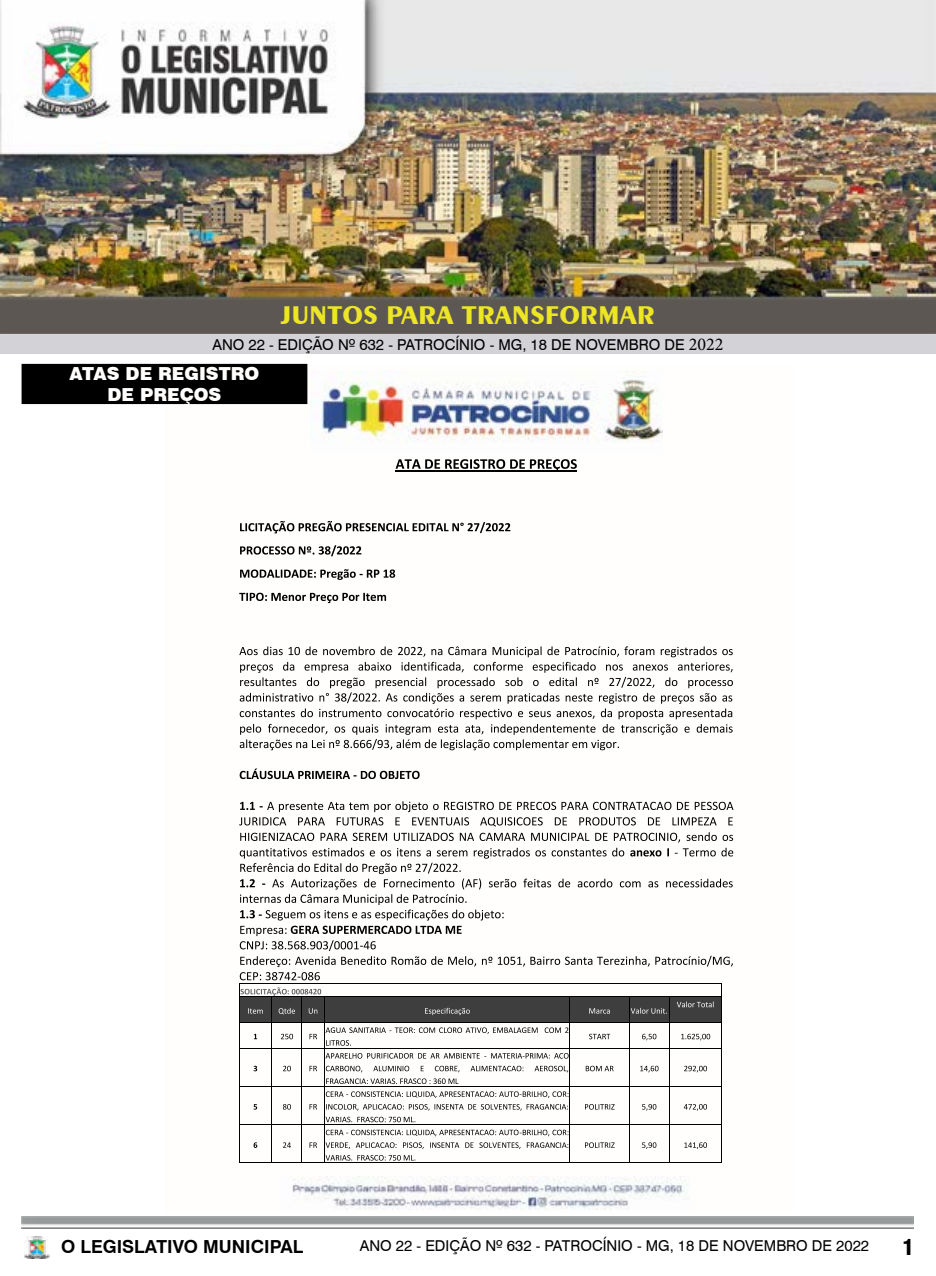
<style>
.page{position:relative;width:936px;height:1276px;background:#fff}
.page>*{position:absolute;margin:0;border:0;box-sizing:border-box;transform-origin:0 0}
.t1{font:700 27px "Exotic 350 BT";color:#ece625}
.t2{font:900 condensed 21px "Swiss 721 BT";color:#000}
.t3{font:900 18px/21.6px "Swiss 721 BT";color:#fffefd;text-align:center}
.t4{font:700 18px "Swiss 721 BT";color:#000}
.t5{font:15px "Swiss 721 BT";color:#000}
.s1{font-family:"Minion Pro";font-size:18px}
</style>
<div class="page">
<img style="left:25px;top:1236px;width:24px;height:22px">
<img style="left:0;top:0;width:935px;height:353px">
<div style="left:1px;top:300px;width:934px;height:33px;background:#5d5753"></div>
<div style="left:0;top:299px;width:935px;height:35px;border:2px solid #5e5853"></div>
<img style="left:310px;top:371px;width:352px;height:71px">
<img style="left:292px;top:1176px;width:397px;height:33px">
<svg style="left:395px;top:459px;width:182px;height:11px"></svg>
<hr style="left:395px;top:470px;width:182px;height:1px;background:#000">
<svg style="left:240px;top:521px;width:270px;height:12px"></svg>
<svg style="left:240px;top:545px;width:121px;height:11px"></svg>
<svg style="left:240px;top:569px;width:155px;height:11px"></svg>
<svg style="left:239px;top:593px;width:147px;height:10px"></svg>
<svg style="left:239px;top:646px;width:493px;height:104px"></svg>
<svg style="left:240px;top:768px;width:179px;height:11px"></svg>
<svg style="left:239px;top:801px;width:494px;height:25px"></svg>
<svg style="left:253px;top:1065px;width:4px;height:6px"></svg>
<svg style="left:283px;top:1065px;width:8px;height:6px"></svg>
<svg style="left:309px;top:1066px;width:8px;height:5px"></svg>
<svg style="left:326px;top:1065px;width:242px;height:7px"></svg>
<svg style="left:585px;top:1065px;width:28px;height:6px"></svg>
<svg style="left:640px;top:1065px;width:18px;height:7px"></svg>
<svg style="left:684px;top:1065px;width:23px;height:7px"></svg>
<svg style="left:239px;top:832px;width:494px;height:226px"></svg>
<hr style="left:239px;top:1048px;width:1px;height:38px;background:#000">
<hr style="left:272px;top:1048px;width:1px;height:38px;background:#000">
<hr style="left:302px;top:1048px;width:1px;height:38px;background:#000">
<hr style="left:324px;top:1048px;width:1px;height:38px;background:#000">
<hr style="left:569px;top:1048px;width:1px;height:38px;background:#000">
<hr style="left:629px;top:1048px;width:1px;height:38px;background:#000">
<hr style="left:669px;top:1048px;width:1px;height:38px;background:#000">
<hr style="left:721px;top:1048px;width:1px;height:38px;background:#000">
<svg style="left:254px;top:1104px;width:3px;height:5px"></svg>
<svg style="left:283px;top:1104px;width:8px;height:5px"></svg>
<svg style="left:309px;top:1104px;width:8px;height:5px"></svg>
<svg style="left:326px;top:1104px;width:242px;height:6px"></svg>
<svg style="left:585px;top:1104px;width:29px;height:5px"></svg>
<svg style="left:642px;top:1104px;width:14px;height:6px"></svg>
<svg style="left:683px;top:1104px;width:24px;height:6px"></svg>
<hr style="left:239px;top:1086px;width:33px;height:1px;background:#000">
<hr style="left:272px;top:1086px;width:30px;height:1px;background:#000">
<svg style="left:302px;top:1078px;width:267px;height:20px"></svg>
<hr style="left:570px;top:1086px;width:59px;height:1px;background:#000">
<hr style="left:629px;top:1086px;width:40px;height:1px;background:#000">
<hr style="left:669px;top:1086px;width:52px;height:1px;background:#000">
<hr style="left:239px;top:1086px;width:1px;height:38px;background:#000">
<hr style="left:272px;top:1086px;width:1px;height:38px;background:#000">
<hr style="left:302px;top:1086px;width:1px;height:38px;background:#000">
<hr style="left:324px;top:1086px;width:1px;height:38px;background:#000">
<hr style="left:569px;top:1086px;width:1px;height:38px;background:#000">
<hr style="left:629px;top:1086px;width:1px;height:38px;background:#000">
<hr style="left:669px;top:1086px;width:1px;height:38px;background:#000">
<hr style="left:721px;top:1086px;width:1px;height:38px;background:#000">
<svg style="left:253px;top:1142px;width:4px;height:6px"></svg>
<svg style="left:283px;top:1142px;width:8px;height:5px"></svg>
<svg style="left:309px;top:1142px;width:8px;height:5px"></svg>
<svg style="left:325px;top:1142px;width:243px;height:7px"></svg>
<svg style="left:585px;top:1142px;width:29px;height:6px"></svg>
<svg style="left:642px;top:1142px;width:14px;height:7px"></svg>
<svg style="left:684px;top:1142px;width:23px;height:7px"></svg>
<hr style="left:239px;top:1124px;width:33px;height:1px;background:#000">
<hr style="left:272px;top:1124px;width:30px;height:1px;background:#000">
<svg style="left:302px;top:1116px;width:267px;height:20px"></svg>
<hr style="left:570px;top:1124px;width:59px;height:1px;background:#000">
<hr style="left:629px;top:1124px;width:40px;height:1px;background:#000">
<hr style="left:669px;top:1124px;width:52px;height:1px;background:#000">
<hr style="left:239px;top:1124px;width:1px;height:38px;background:#000">
<hr style="left:239px;top:1162px;width:33px;height:1px;background:#000">
<hr style="left:272px;top:1124px;width:1px;height:38px;background:#000">
<hr style="left:272px;top:1162px;width:30px;height:1px;background:#000">
<hr style="left:302px;top:1124px;width:1px;height:38px;background:#000">
<hr style="left:324px;top:1124px;width:1px;height:38px;background:#000">
<svg style="left:302px;top:1155px;width:113px;height:8px"></svg>
<hr style="left:324px;top:1162px;width:245px;height:1px;background:#000">
<hr style="left:569px;top:1124px;width:1px;height:38px;background:#000">
<hr style="left:570px;top:1162px;width:59px;height:1px;background:#000">
<hr style="left:629px;top:1124px;width:1px;height:38px;background:#000">
<hr style="left:629px;top:1162px;width:40px;height:1px;background:#000">
<hr style="left:669px;top:1124px;width:1px;height:38px;background:#000">
<hr style="left:669px;top:1162px;width:52px;height:1px;background:#000">
<hr style="left:721px;top:1124px;width:1px;height:38px;background:#000">
<div style="left:22px;top:365px;width:284px;height:38px;background:#000"></div>
<div style="left:22px;top:364px;width:285px;height:40px;border:2px solid #000"></div>
<h1 class="t1" style="left:281px;top:298px;width:375px">JUNTOS PARA TRANSFORMAR</h1>
<p class="t5" style="left:212px;top:335px;width:512px">ANO 22 - EDIÇÃO Nº 632 - PATROCÍNIO - MG, 18 DE NOVEMBRO DE <span class="s1">2022</span></p>
<p class="t3" style="left:70px;top:362px;width:191px">ATAS DE REGISTRO<br>DE PREÇOS</p>
<p class="t4" style="left:61px;top:1234px;width:244px">O LEGISLATIVO MUNICIPAL</p>
<p class="t5" style="left:360px;top:1235px;width:511px">ANO 22 - EDIÇÃO Nº 632 - PATROCÍNIO - MG, 18 DE NOVEMBRO DE 2022</p>
<h2 class="t2" style="left:902px;top:1235px;width:13px">1</h2>
</div>
